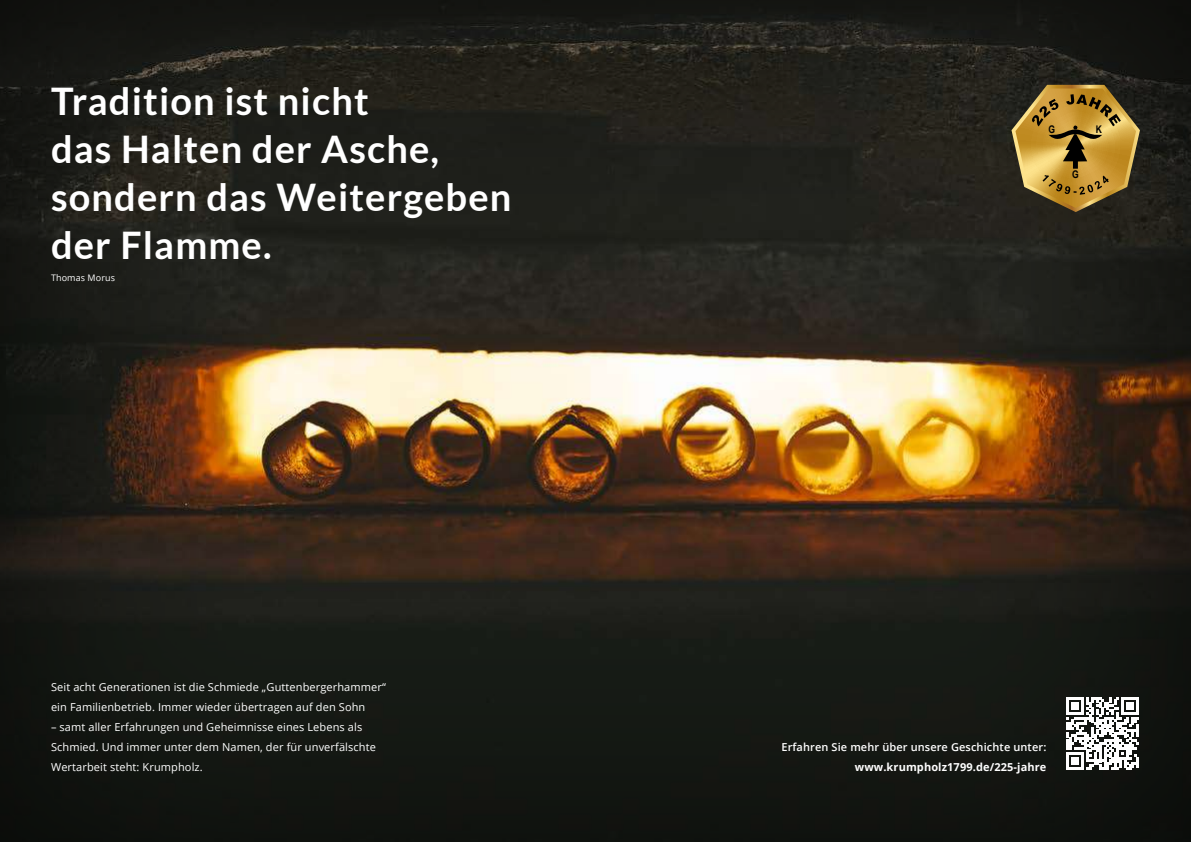
<style>
.page{position:relative;width:1191px;height:842px;background:#fff}
.page>*{position:absolute;margin:0;border:0;box-sizing:border-box;transform-origin:0 0}
.t1{font:700 38px/48px "Lato";letter-spacing:.03em;color:#fff}
.t2{font:11px/20px "Open Sans";letter-spacing:.01em;color:#fff}
.t3{font:600 11px "Open Sans";letter-spacing:.01em;color:#fff}
.t4{font:700 11px "Open Sans";letter-spacing:.01em;color:#fff}
.t5{font:700 10.5px "Arial Narrow";color:#000}
.t6{font:9px "Open Sans";letter-spacing:.01em;color:#fff}
</style>
<div class="page">
<div style="left:0;top:0;width:1191px;height:842px;background:#000;opacity:.75"></div>
<svg style="left:1011px;top:85px;width:129px;height:127px;background:#947634"></svg>
<svg style="left:1066px;top:697px;width:73px;height:73px"></svg>
<h1 class="t1" style="left:51px;top:77px;width:462px">Tradition ist nicht<br>das Halten der Asche, sondern das Weitergeben der Flamme.</h1>
<p class="t6" style="left:51px;top:272px;width:65px">Thomas Morus</p>
<p class="t2" style="left:51px;top:677px;width:336px">Seit acht Generationen ist die Schmiede „Guttenbergerhammer“ ein Familienbetrieb. Immer wieder übertragen auf den Sohn</p>
<p class="t2" style="left:51px;top:717px;width:326px">– samt aller Erfahrungen und Geheimnisse eines Lebens als<br>Schmied. Und immer unter dem Namen, der für unverfälschte<br>Wertarbeit steht: Krumpholz.</p>
<p class="t5" style="left:1048px;top:122px;width:8px">G</p>
<p class="t5" style="left:1095px;top:122px;width:8px">K</p>
<p class="t5" style="left:1072px;top:167px;width:8px">G</p>
<p class="t3" style="left:781px;top:739px;width:266px">Erfahren Sie mehr über unsere Geschichte unter:</p>
<p class="t4" style="left:854px;top:759px;width:193px">www.krumpholz1799.de/225-jahre</p>
</div>
